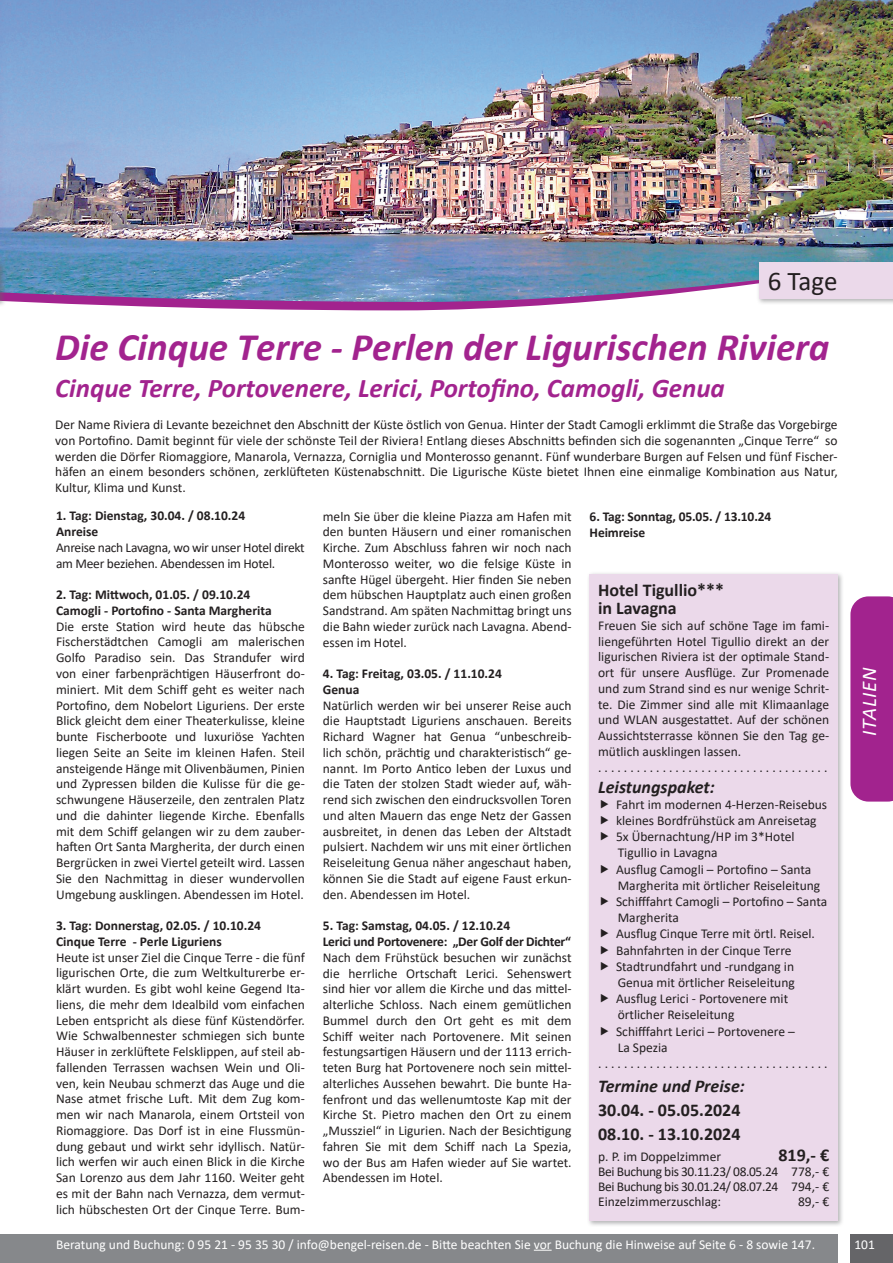
<style>
.page{position:relative;width:893px;height:1263px;background:#fff}
.page>*{position:absolute;margin:0;border:0;box-sizing:border-box;transform-origin:0 0}
.t1{font:italic 700 39px "Calibri";color:#a2238e}
.t2{font:italic 700 27px "Calibri";color:#a2238e}
.t3{font:27px "Calibri";color:#231f20}
.t4{font:italic 21px "Calibri";color:#fff}
.t5{font:700 18px/18px "Calibri";color:#231f20}
.t6{font:italic 700 18px "Calibri";color:#231f20}
.t7{font:13.5px/15.8px "Calibri";color:#231f20;text-align:justify}
.t8{font:700 13.5px/15.8px "Calibri";color:#231f20}
.t9{font:13.5px "Calibri";color:#fff}
.t10{font:13.5px/15.8px "Calibri";letter-spacing:-.02em;color:#231f20}
.t11{font:700 13.5px/15.8px "Calibri";letter-spacing:-.02em;color:#231f20}
</style>
<div class="page">
<img style="left:0;top:0;width:893px;height:255px">
<svg style="left:7px;top:264px;width:885px;height:538px"></svg>
<div style="left:587px;top:571px;width:257px;height:656px;background:#656568;opacity:.5"></div>
<div style="left:590px;top:574px;width:248px;height:646px;background:#ebd9ea"></div>
<div style="left:850px;top:596px;width:43px;height:205px;background:#a2238e"></div>
<div style="left:0;top:1234px;width:838px;height:29px;background:#86888b"></div>
<div style="left:850px;top:1234px;width:43px;height:29px;background:#656568"></div>
<div style="left:0;top:261px;width:7px;height:46px;background:#656568;opacity:.5"></div>
<hr style="left:0;top:264px;width:1px;height:37px;background:#ebd9ea">
<div style="left:757px;top:260px;width:136px;height:45px;background:#656568;opacity:.5"></div>
<div style="left:759px;top:263px;width:134px;height:36px;background:#ebd9ea"></div>
<svg style="left:534px;top:1250px;width:18px;height:1px"></svg>
<h2 class="t3" style="left:768px;top:262px;width:71px">6 Tage</h2>
<h1 class="t1" style="left:55px;top:319px;width:776px">Die Cinque Terre - Perlen der Ligurischen Riviera</h1>
<h2 class="t2" style="left:55px;top:369px;width:671px">Cinque Terre, Portovenere, Lerici, Portofino, Camogli, Genua</h2>
<p class="t7" style="left:55px;top:416px;width:784px">Der Name Riviera di Levante bezeichnet den Abschnitt der Küste östlich von Genua. Hinter der Stadt Camogli erklimmt die Straße das Vorgebirge von Portofino. Damit beginnt für viele der schönste Teil der Riviera! Entlang dieses Abschnitts befinden sich die sogenannten „Cinque Terre“ so werden die Dörfer Riomaggiore, Manarola, Vernazza, Corniglia und Monterosso genannt. Fünf wunderbare Burgen auf Felsen und fünf Fischer&shy;häfen an einem besonders schönen, zerklüfteten Küstenabschnitt. Die Ligurische Küste bietet Ihnen eine einmalige Kombination aus Natur, Kultur, Klima und Kunst.</p>
<p class="t8" style="left:56px;top:508px;width:191px">1. Tag: Dienstag, 30.04. / 08.10.24<br>Anreise</p>
<p class="t10" style="left:56px;top:539px;width:250px">Anreise nach Lavagna, wo wir unser Hotel direkt am Meer beziehen. Abendessen im Hotel.</p>
<p class="t8" style="left:56px;top:587px;width:217px">2. Tag: Mittwoch, 01.05. / 09.10.24<br>Camogli - Portofino - Santa Margherita</p>
<p class="t7" style="left:56px;top:618px;width:250px">Die erste Station wird heute das hübsche Fischerstädtchen Camogli am malerischen Golfo Paradiso sein. Das Strandufer wird von einer farbenprächtigen Häuserfront do&shy;miniert. Mit dem Schiff geht es weiter nach Portofino, dem Nobelort Liguriens. Der erste Blick gleicht dem einer Theaterkulisse, kleine bunte Fischerboote und luxuriöse Yachten liegen Seite an Seite im kleinen Hafen. Steil ansteigende Hänge mit Olivenbäumen, Pinien und Zypressen bilden die Kulisse für die ge&shy;schwungene Häuserzeile, den zentralen Platz und die dahinter liegende Kirche. Ebenfalls mit dem Schiff gelangen wir zu dem zauber&shy;haften Ort Santa Margherita, der durch einen Bergrücken in zwei Viertel geteilt wird. Lassen Sie den Nachmittag in dieser wundervollen Umgebung ausklingen. Abendessen im Hotel.</p>
<p class="t8" style="left:56px;top:917px;width:207px">3. Tag: Donnerstag, 02.05. / 10.10.24<br>Cinque Terre - Perle Liguriens</p>
<p class="t7" style="left:56px;top:949px;width:250px">Heute ist unser Ziel die Cinque Terre - die fünf ligurischen Orte, die zum Weltkulturerbe er&shy;klärt wurden. Es gibt wohl keine Gegend Ita&shy;liens, die mehr dem Idealbild vom einfachen Leben entspricht als diese fünf Küstendörfer.<br>Wie Schwalbennester schmiegen sich bunte Häuser in zerklüftete Felsklippen, auf steil ab&shy;fallenden Terrassen wachsen Wein und Oli&shy;ven, kein Neubau schmerzt das Auge und die Nase atmet frische Luft. Mit dem Zug kom&shy;men wir nach Manarola, einem Ortsteil von Riomaggiore. Das Dorf ist in eine Flussmün&shy;dung gebaut und wirkt sehr idyllisch. Natür&shy;lich werfen wir auch einen Blick in die Kirche San Lorenzo aus dem Jahr 1160. Weiter geht es mit der Bahn nach Vernazza, dem vermut&shy;lich hübschesten Ort der Cinque Terre. Bum-</p>
<p class="t8" style="left:590px;top:508px;width:183px">6. Tag: Sonntag, 05.05. / 13.10.24<br>Heimreise</p>
<p class="t7" style="left:323px;top:508px;width:250px">meln Sie über die kleine Piazza am Hafen mit den bunten Häusern und einer romanischen Kirche. Zum Abschluss fahren wir noch nach Monterosso weiter, wo die felsige Küste in sanfte Hügel übergeht. Hier finden Sie neben dem hübschen Hauptplatz auch einen großen Sandstrand. Am späten Nachmittag bringt uns die Bahn wieder zurück nach Lavagna. Abend&shy;essen im Hotel.</p>
<p class="t8" style="left:323px;top:666px;width:181px">4. Tag: Freitag, 03.05. / 11.10.24<br>Genua</p>
<p class="t7" style="left:323px;top:697px;width:250px">Natürlich werden wir bei unserer Reise auch die Hauptstadt Liguriens anschauen. Bereits Richard Wagner hat Genua “unbeschreib&shy;lich schön, prächtig und charakteristisch“ ge&shy;nannt. Im Porto Antico leben der Luxus und die Taten der stolzen Stadt wieder auf, wäh&shy;rend sich zwischen den eindrucksvollen Toren und alten Mauern das enge Netz der Gassen ausbreitet, in denen das Leben der Altstadt pulsiert. Nachdem wir uns mit einer örtlichen Reiseleitung Genua näher angeschaut haben, können Sie die Stadt auf eigene Faust erkun&shy;den. Abendessen im Hotel.</p>
<p class="t11" style="left:323px;top:918px;width:250px">5. Tag: Samstag, 04.05. / 12.10.24<br>Lerici und Portovenere: „Der Golf der Dichter“</p>
<p class="t7" style="left:323px;top:949px;width:250px">Nach dem Frühstück besuchen wir zunächst die herrliche Ortschaft Lerici. Sehenswert sind hier vor allem die Kirche und das mittel&shy;alterliche Schloss. Nach einem gemütlichen Bummel durch den Ort geht es mit dem Schiff weiter nach Portovenere. Mit seinen festungsartigen Häusern und der 1113 errich&shy;teten Burg hat Portovenere noch sein mittel&shy;alterliches Aussehen bewahrt. Die bunte Ha&shy;fenfront und das wellenumtoste Kap mit der Kirche St. Pietro machen den Ort zu einem „Mussziel“ in Ligurien. Nach der Besichtigung fahren Sie mit dem Schiff nach La Spezia, wo der Bus am Hafen wieder auf Sie wartet.<br>Abendessen im Hotel.</p>
<h3 class="t5" style="left:598px;top:581px;width:127px">Hotel Tigullio*** in Lavagna</h3>
<p class="t7" style="left:598px;top:617px;width:233px;text-align:left">Freuen Sie sich auf schöne Tage im fami&shy;liengeführten Hotel Tigullio direkt an der ligurischen Riviera ist der optimale Stand&shy;ort für unsere Ausflüge. Zur Promenade und zum Strand sind es nur wenige Schrit&shy;te. Die Zimmer sind alle mit Klimaanlage und WLAN ausgestattet. Auf der schönen Aussichtsterrasse können Sie den Tag ge&shy;mütlich ausklingen lassen.<br>. . . . . . . . . . . . . . . . . . . . . . . . . . . . . . . . . . . .</p>
<h3 class="t6" style="left:598px;top:774px;width:118px">Leistungspaket:</h3>
<p class="t7" style="left:616px;top:796px;width:213px">Fahrt im modernen 4-Herzen-Reisebus</p>
<p class="t7" style="left:616px;top:812px;width:202px">kleines Bordfrühstück am Anreisetag</p>
<p class="t7" style="left:616px;top:828px;width:180px">5x Übernachtung/HP im 3*Hotel</p>
<p class="t7" style="left:618px;top:845px;width:102px">Tigullio in Lavagna</p>
<p class="t7" style="left:616px;top:861px;width:197px">Ausflug Camogli – Portofino – Santa</p>
<p class="t7" style="left:618px;top:877px;width:204px">Margherita mit örtlicher Reiseleitung</p>
<p class="t7" style="left:616px;top:893px;width:213px">Schifffahrt Camogli – Portofino – Santa</p>
<p class="t7" style="left:618px;top:909px;width:63px">Margherita</p>
<p class="t7" style="left:616px;top:926px;width:200px">Ausflug Cinque Terre mit örtl. Reisel.</p>
<p class="t7" style="left:616px;top:942px;width:177px">Bahnfahrten in der Cinque Terre</p>
<p class="t7" style="left:616px;top:958px;width:180px">Stadtrundfahrt und -rundgang in</p>
<p class="t7" style="left:618px;top:974px;width:179px">Genua mit örtlicher Reiseleitung</p>
<p class="t7" style="left:616px;top:990px;width:174px">Ausflug Lerici - Portovenere mit</p>
<p class="t7" style="left:618px;top:1007px;width:118px">örtlicher Reiseleitung</p>
<p class="t7" style="left:616px;top:1023px;width:180px">Schifffahrt Lerici – Portovenere –</p>
<p class="t7" style="left:618px;top:1039px;width:51px">La Spezia</p>
<p class="t7" style="left:598px;top:1055px;width:231px">. . . . . . . . . . . . . . . . . . . . . . . . . . . . . . . . . . . .</p>
<h3 class="t6" style="left:598px;top:1073px;width:148px">Termine und Preise:</h3>
<h3 class="t5" style="left:598px;top:1097px;width:144px;line-height:24px">30.04. - 05.05.2024<br>08.10. - 13.10.2024</h3>
<p class="t7" style="left:598px;top:1148px;width:125px">p. P. im Doppelzimmer</p>
<h3 class="t5" style="left:778px;top:1145px;width:52px">819,- €</h3>
<p class="t7" style="left:598px;top:1163px;width:233px;line-height:15px">Bei Buchung bis 30.11.23/ 08.05.24 778,- € Bei Buchung bis 30.01.24/ 08.07.24 794,- € Einzelzimmerzuschlag:</p>
<p class="t7" style="left:798px;top:1193px;width:33px">89,- €</p>
<h3 class="t4" style="left:855px;top:736px;width:70px;rotate:-90deg">ITALIEN</h3>
<p class="t9" style="left:56px;top:1235px;width:760px">Beratung und Buchung: 0 95 21 - 95 35 30 / info@bengel-reisen.de - Bitte beachten Sie vor Buchung die Hinweise auf Seite 6 - 8 sowie 147.</p>
<p class="t9" style="left:854px;top:1235px;width:22px">101</p>
</div>
